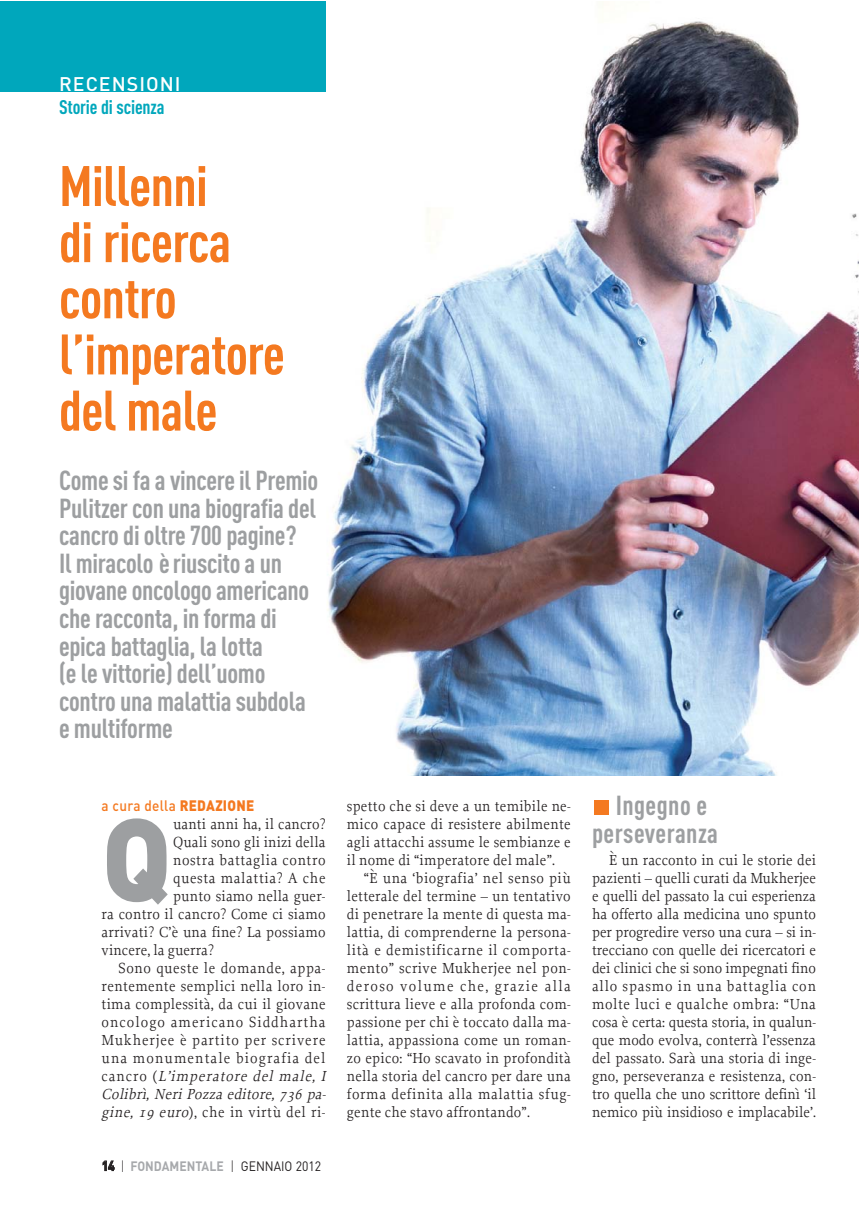
<style>
.page{position:relative;width:859px;height:1212px;background:#fff}
.page>*{position:absolute;margin:0;border:0;box-sizing:border-box;transform-origin:0 0}
.t1{font:900 115.65px "DIN";color:#9d9fa1;scale:.95 1}
.t2{font:700 56.1px/56.1px "DIN Cond";letter-spacing:-.01em;color:#f47920}
.t3{font:700 27.15px/27.6px "DIN Cond";letter-spacing:-.01em;color:#9d9fa1}
.t4{font:700 27.15px/27.6px "DIN Cond";letter-spacing:.015em;color:#9d9fa1;text-align:center}
.t5{font:700 19.5px "DIN Cond";letter-spacing:-.01em;color:#00a7bc}
.t6{font:500 19.5px "DIN";letter-spacing:.055em;color:#fff}
.t7{font:15.3px/18px "Proforma";letter-spacing:.02em;color:#231f20;text-align:justify;scale:.95 1}
.t8{font:italic 15.3px "Proforma";color:#231f20;scale:.95 1}
.t9{font:15.3px "Proforma";letter-spacing:.04em;color:#231f20;scale:.95 1}
.t10{font:15.3px "Proforma";letter-spacing:.045em;color:#231f20;scale:.95 1}
.t11{font:15.3px "Proforma";letter-spacing:.06em;color:#231f20;scale:.95 1}
.t12{font:15.3px "Proforma";letter-spacing:.07em;color:#231f20;scale:.95 1}
.t13{font:15.3px "Proforma";letter-spacing:.075em;color:#231f20;scale:.95 1}
.t14{font:500 15px "DIN";letter-spacing:.02em;color:#f47920;scale:.9 1}
.t15{font:700 13.5px "DIN";color:#a7a9ac;scale:.9 1}
.s1{font-weight:900}
.s2{font-style:normal}
.s3{font-style:italic}
.s4{color:#231f20}
.s5{font-weight:300;color:#231f20}
.s6{font-weight:400;color:#231f20}
</style>
<div class="page">
<img style="left:223px;top:1px;width:635px;height:774px">
<div style="left:593px;top:800px;width:15px;height:15px;background:#f47920"></div>
<div style="left:0;top:1px;width:326px;height:90px;background:#00a7bc"></div>
<p class="t6" style="left:59px;top:77px;width:123px">RECENSIONI</p>
<p class="t5" style="left:59px;top:100px;width:107px">Storie di scienza</p>
<h2 class="t2" style="left:59px;top:162px;width:227px">Millenni<br>di ricerca contro l’imperatore del male</h2>
<p class="t3" style="left:59px;top:469px;width:261px">Come si fa a vincere il Premio<br>Pulitzer con una biografia del cancro di oltre 700 pagine?<br>Il miracolo è riuscito a un giovane oncologo americano che racconta, in forma di epica battaglia, la lotta<br>(e le vittorie) dell’uomo contro una malattia subdola e multiforme</p>
<p class="t14" style="left:102px;top:801px;width:171px">a cura della <span class="s1">REDAZIONE</span></p>
<h1 class="t1" style="left:102px;top:819px;width:75px">Q</h1>
<p class="t7" style="left:173px;top:817px;width:162px">uanti anni ha, il cancro?</p>
<p class="t7" style="left:173px;top:835px;width:162px">Quali sono gli inizi della</p>
<p class="t9" style="left:173px;top:854px;width:162px">nostra battaglia contro</p>
<p class="t10" style="left:173px;top:872px;width:162px">questa malattia? A che</p>
<p class="t7" style="left:173px;top:889px;width:162px">punto siamo nella guer-</p>
<p class="t7" style="left:102px;top:907px;width:237px">ra contro il cancro? Come ci siamo</p>
<p class="t7" style="left:102px;top:925px;width:237px">arrivati? C’è una fine? La possiamo</p>
<p class="t7" style="left:102px;top:943px;width:120px">vincere, la guerra?</p>
<p class="t10" style="left:119px;top:962px;width:219px">Sono queste le domande, appa-</p>
<p class="t7" style="left:102px;top:979px;width:237px">rentemente semplici nella loro in-</p>
<p class="t7" style="left:102px;top:997px;width:237px">tima complessità, da cui il giovane</p>
<p class="t12" style="left:102px;top:1016px;width:237px">oncologo americano Siddhartha</p>
<p class="t11" style="left:102px;top:1034px;width:237px">Mukherjee è partito per scrivere</p>
<p class="t13" style="left:102px;top:1052px;width:237px">una monumentale biografia del</p>
<p class="t8" style="left:102px;top:1070px;width:240px"><span class="s2">c a n c r o (</span> L’imperatore del male, I</p>
<p class="t8" style="left:102px;top:1088px;width:240px">Colibrì, Neri Pozza editore, 736 pa-</p>
<p class="t9" style="left:102px;top:1106px;width:237px"><span class="s3">gine, 19 euro</span>), che in virtù del ri-</p>
<p class="t15" style="left:102px;top:1161px;width:245px"><span class="s4">14</span> <span class="s5">|</span> FONDAMENTALE <span class="s5">|</span> <span class="s6">GENNAIO 2012</span></p>
<p class="t7" style="left:347px;top:799px;width:237px">spetto che si deve a un temibile ne&shy;mico capace di resistere abilmente agli attacchi assume le sembianze e il nome di “imperatore del male”.</p>
<p class="t7" style="left:347px;top:871px;width:237px;text-indent:17px">“È una ‘biografia’ nel senso più letterale del termine – un tentativo di penetrare la mente di questa ma&shy;lattia, di comprenderne la persona&shy;lità e demistificarne il comporta&shy;mento” scrive Mukherjee nel pon&shy;deroso volume che, grazie alla scrittura lieve e alla profonda com&shy;passione per chi è toccato dalla ma&shy;lattia, appassiona come un roman&shy;zo epico: “Ho scavato in profondità nella storia del cancro per dare una forma definita alla malattia sfug&shy;gente che stavo affrontando”.</p>
<h3 class="t4" style="left:592px;top:794px;width:128px">Ingegno e perseveranza</h3>
<p class="t7" style="left:592px;top:853px;width:237px;text-indent:17px">È un racconto in cui le storie dei pazienti – quelli curati da Mukherjee e quelli del passato la cui esperienza ha offerto alla medicina uno spunto per progredire verso una cura – si in&shy;trecciano con quelle dei ricercatori e dei clinici che si sono impegnati fino allo spasmo in una battaglia con molte luci e qualche ombra: “Una cosa è certa: questa storia, in qualun&shy;que modo evolva, conterrà l’essenza del passato. Sarà una storia di inge&shy;gno, perseveranza e resistenza, con&shy;tro quella che uno scrittore definì ‘il nemico più insidioso e implacabile’.</p>
</div>
